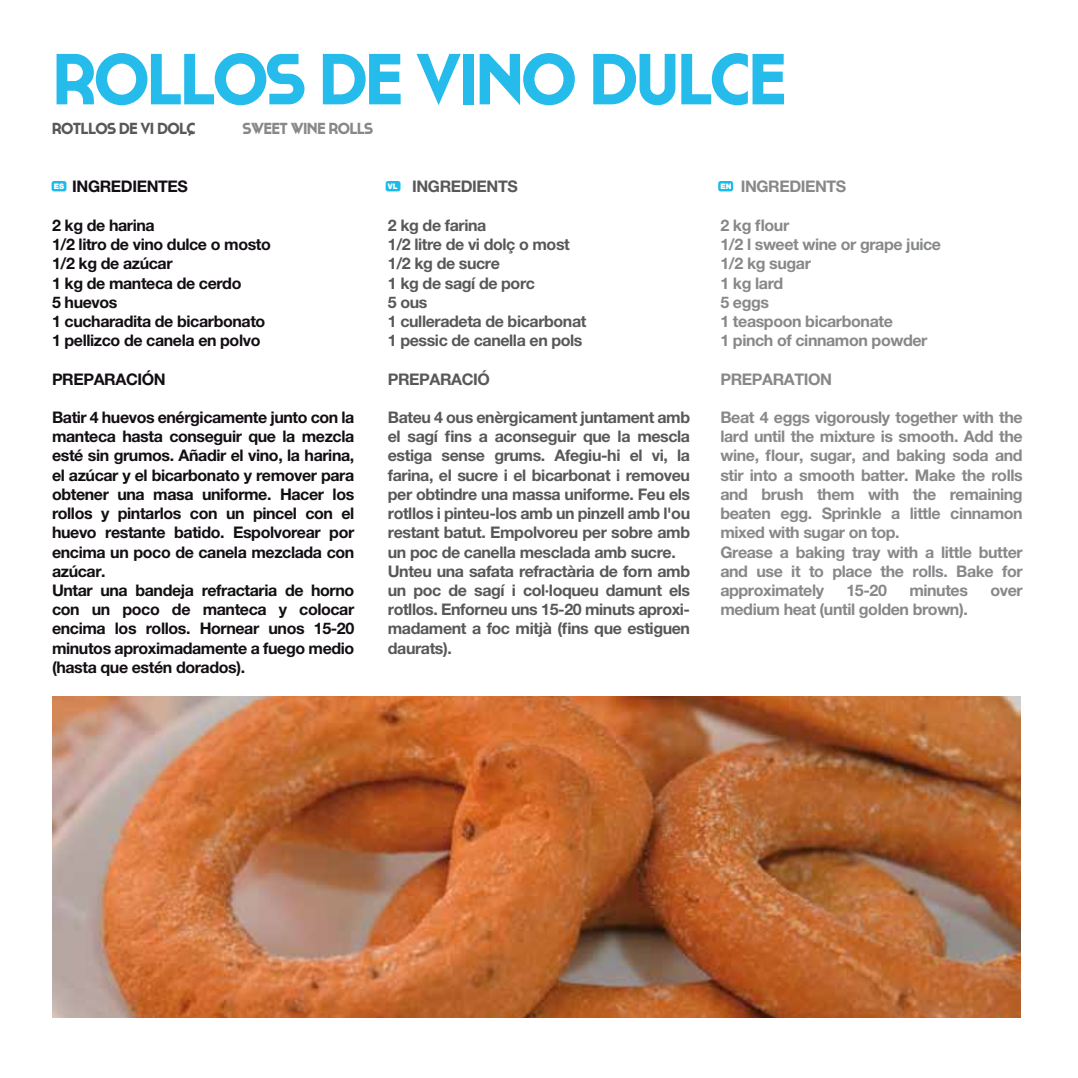
<style>
.page{position:relative;width:1078px;height:1078px;background:#fff}
.page>*{position:absolute;margin:0;border:0;box-sizing:border-box;transform-origin:0 0}
.t1{font:700 72px "Cassannet";letter-spacing:-.045em;color:#25bbea}
.t2{font:700 16px/19.2px "Helvetica Neue LT Std";letter-spacing:-.025em;color:#130e13}
.t3{font:700 16px/19.2px "Helvetica Neue LT Std";letter-spacing:-.025em;color:#58585a}
.t4{font:700 16px/19.2px "Helvetica Neue LT Std";letter-spacing:-.025em;color:#87888a}
.t5{font:700 16px "Cassannet";letter-spacing:-.045em;color:#58585a}
.t6{font:700 16px "Cassannet";letter-spacing:-.045em;color:#87888a}
.t7{font:900 7.6px "Helvetica Neue LT Std";color:#fff}
</style>
<div class="page">
<div style="left:52px;top:181px;width:14px;height:10px;background:#1bbbea;border-radius:2px"></div>
<div style="left:718px;top:181px;width:15px;height:10px;background:#1bbbea;border-radius:2px"></div>
<div style="left:385px;top:181px;width:15px;height:10px;background:#1bbbea;border-radius:2px"></div>
<img style="left:52px;top:696px;width:968px;height:320px">
<h1 class="t1" style="left:52px;top:36px;width:737px">ROLLOS DE VINO DULCE</h1>
<p class="t5" style="left:52px;top:119px;width:145px">ROTLLOS DE VI DOLÇ</p>
<p class="t6" style="left:242px;top:119px;width:132px">SWEET WINE ROLLS</p>
<p class="t7" style="left:54px;top:182px;width:12px">ES</p>
<p class="t4" style="left:740px;top:177px;width:107px">INGREDIENTS</p>
<p class="t4" style="left:720px;top:215px;width:222px">2 kg flour<br>1/2 l sweet wine or grape juice<br>1/2 kg sugar<br>1 kg lard<br>5 eggs<br>1 teaspoon bicarbonate<br>1 pinch of cinnamon powder</p>
<p class="t4" style="left:720px;top:369px;width:113px">PREPARATION</p>
<p class="t4" style="left:720px;top:407px;width:304px">Beat 4 eggs vigorously together with the lard until the mixture is smooth. Add the wine, flour, sugar, and baking soda and stir into a smooth batter. Make the rolls and brush them with the remaining beaten egg. Sprinkle a little cinnamon mixed with sugar on top.<br>Grease a baking tray with a little butter and use it to place the rolls. Bake for approximately</p>
<p class="t3" style="left:412px;top:177px;width:107px">INGREDIENTS</p>
<p class="t3" style="left:388px;top:215px;width:200px">2 kg de farina<br>1/2 litre de vi dolç o most<br>1/2 kg de sucre<br>1 kg de sagí de porc<br>5 ous<br>1 culleradeta de bicarbonat<br>1 pessic de canella en pols</p>
<p class="t3" style="left:388px;top:369px;width:104px">PREPARACIÓ</p>
<p class="t3" style="left:388px;top:407px;width:304px">Bateu 4 ous enèrgicament juntament amb el sagí fins a aconseguir que la mescla estiga sense grums. Afegiu-hi el vi, la farina, el sucre i el bicarbonat i removeu per obtindre una massa uniforme. Feu els rotllos i pinteu-los amb un pinzell amb l'ou restant batut. Empolvoreu per sobre amb un poc de canella mesclada amb sucre.<br>Unteu una safata refractària de forn amb un poc de sagí i col·loqueu damunt els rotllos. Enforneu uns 15-20 minuts aproxi&shy;madament a foc mitjà (fins que estiguen daurats).</p>
<p class="t2" style="left:72px;top:177px;width:117px">INGREDIENTES</p>
<p class="t2" style="left:52px;top:215px;width:220px">2 kg de harina<br>1/2 litro de vino dulce o mosto<br>1/2 kg de azúcar<br>1 kg de manteca de cerdo<br>5 huevos<br>1 cucharadita de bicarbonato<br>1 pellizco de canela en polvo</p>
<p class="t2" style="left:52px;top:369px;width:115px">PREPARACIÓN</p>
<p class="t2" style="left:52px;top:407px;width:304px">Batir 4 huevos enérgicamente junto con la manteca hasta conseguir que la mezcla esté sin grumos. Añadir el vino, la harina, el azúcar y el bicarbonato y remover para obtener una masa uniforme. Hacer los rollos y pintarlos con un pincel con el huevo restante batido. Espolvorear por encima un poco de canela mezclada con azúcar.<br>Untar una bandeja refractaria de horno con un poco de manteca y colocar encima los rollos. Hornear unos 15-20 minutos aproximadamente a fuego medio (hasta que estén dorados).</p>
<p class="t7" style="left:388px;top:182px;width:11px">VL</p>
<p class="t7" style="left:720px;top:182px;width:13px">EN</p>
<p class="t4" style="left:846px;top:580px;width:42px">15-20</p>
<p class="t4" style="left:909px;top:580px;width:60px">minutes</p>
<p class="t4" style="left:990px;top:580px;width:34px">over</p>
<p class="t4" style="left:720px;top:599px;width:249px">medium heat (until golden brown).</p>
</div>
